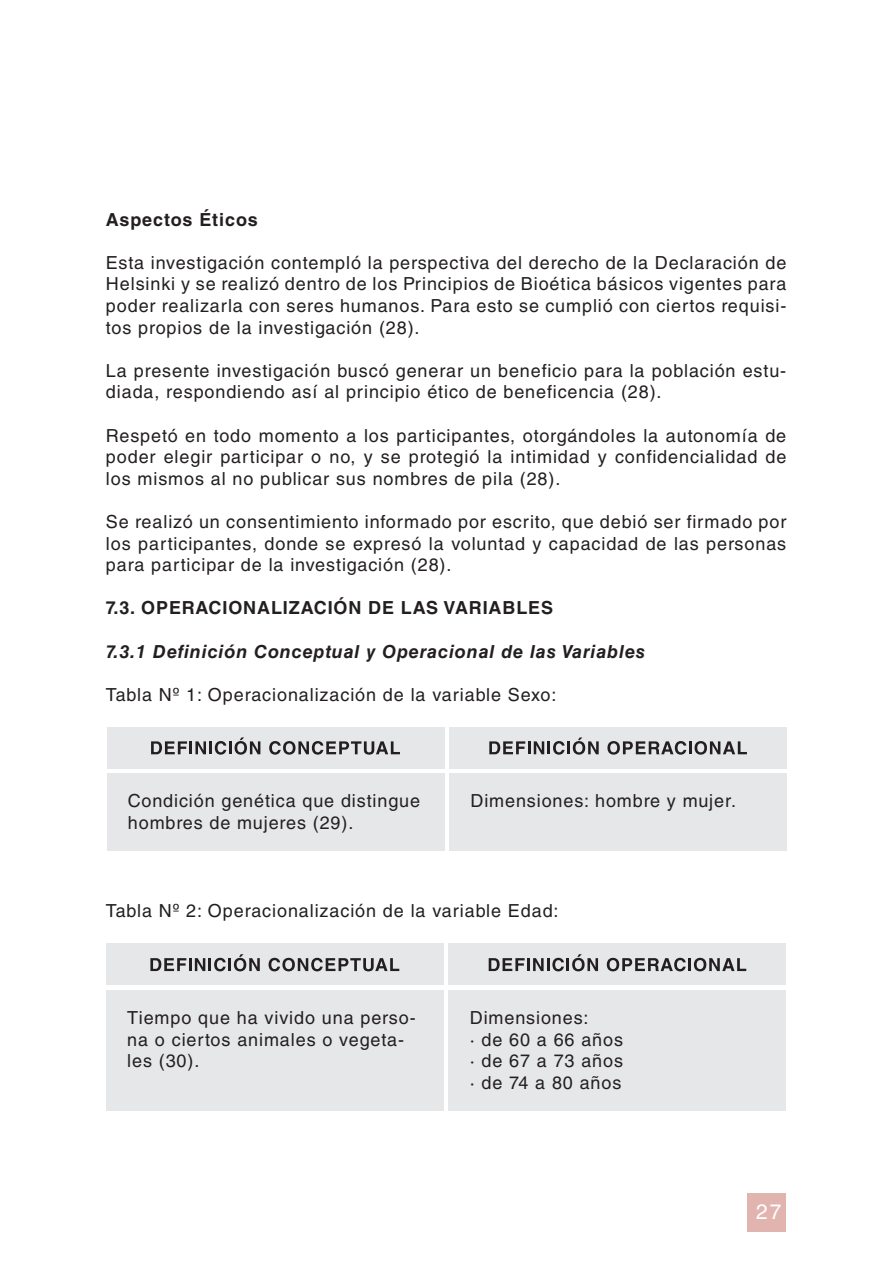
<style>
.page{position:relative;width:893px;height:1263px;background:#fff}
.page>*{position:absolute;margin:0;border:0;box-sizing:border-box;transform-origin:0 0}
.t1{font:21px "Helvetica LT Std";color:#fff}
.t2{font:18px/21.6px "Helvetica LT Std";letter-spacing:.05em;color:#231f20}
.t3{font:italic 700 18px "Helvetica LT Std";letter-spacing:.05em;color:#231f20}
.t4{font:700 18px "Helvetica LT Std";letter-spacing:.05em;color:#231f20}
</style>
<div class="page">
<div style="left:748px;top:1193px;width:38px;height:39px;background:#e2b4af"></div>
<div style="left:106px;top:944px;width:338px;height:41px;background:#e6e7e9"></div>
<div style="left:449px;top:944px;width:337px;height:41px;background:#e6e7e9"></div>
<div style="left:106px;top:990px;width:338px;height:121px;background:#e6e7e9"></div>
<div style="left:449px;top:990px;width:337px;height:121px;background:#e6e7e9"></div>
<svg style="left:150px;top:954px;width:110px;height:17px"></svg>
<svg style="left:269px;top:958px;width:130px;height:13px"></svg>
<svg style="left:489px;top:954px;width:109px;height:17px"></svg>
<svg style="left:607px;top:958px;width:139px;height:13px"></svg>
<div style="left:107px;top:727px;width:337px;height:41px;background:#e6e7e9"></div>
<div style="left:449px;top:727px;width:338px;height:41px;background:#e6e7e9"></div>
<div style="left:107px;top:773px;width:337px;height:77px;background:#e6e7e9"></div>
<div style="left:449px;top:773px;width:338px;height:77px;background:#e6e7e9"></div>
<svg style="left:151px;top:737px;width:109px;height:18px"></svg>
<svg style="left:269px;top:741px;width:131px;height:14px"></svg>
<svg style="left:489px;top:737px;width:110px;height:18px"></svg>
<svg style="left:607px;top:741px;width:140px;height:14px"></svg>
<p class="t4" style="left:106px;top:208px;width:153px">Aspectos Éticos</p>
<p class="t2" style="left:106px;top:252px;width:682px;text-align:justify">Esta investigación contempló la perspectiva del derecho de la Declaración de Helsinki y se realizó dentro de los Principios de Bioética básicos vigentes para poder realizarla con seres humanos. Para esto se cumplió con ciertos requisi&shy;tos propios de la investigación (28).</p>
<p class="t2" style="left:106px;top:360px;width:682px">La presente investigación buscó generar un beneficio para la población estu&shy;diada, respondiendo así al principio ético de beneficencia (28).</p>
<p class="t2" style="left:106px;top:424px;width:682px;text-align:justify">Respetó en todo momento a los participantes, otorgándoles la autonomía de poder elegir participar o no, y se protegió la intimidad y confidencialidad de los mismos al no publicar sus nombres de pila (28).</p>
<p class="t2" style="left:106px;top:511px;width:682px;text-align:justify">Se realizó un consentimiento informado por escrito, que debió ser firmado por los participantes, donde se expresó la voluntad y capacidad de las personas para participar de la investigación (28).</p>
<p class="t4" style="left:106px;top:597px;width:449px">7.3. OPERACIONALIZACIÓN DE LAS VARIABLES</p>
<p class="t3" style="left:106px;top:640px;width:540px">7.3.1 Definición Conceptual y Operacional de las Variables</p>
<p class="t2" style="left:106px;top:684px;width:452px">Tabla Nº 1: Operacionalización de la variable Sexo:</p>
<p class="t2" style="left:128px;top:790px;width:294px">Condición genética que distingue hombres de mujeres (29).</p>
<p class="t2" style="left:470px;top:790px;width:267px">Dimensiones: hombre y mujer.</p>
<p class="t2" style="left:106px;top:900px;width:454px">Tabla Nº 2: Operacionalización de la variable Edad:</p>
<p class="t2" style="left:127px;top:1007px;width:290px">Tiempo que ha vivido una perso&shy;na o ciertos animales o vegeta&shy;les (30).</p>
<p class="t2" style="left:470px;top:1007px;width:155px">Dimensiones:<br>· de 60 a 66 años · de 67 a 73 años · de 74 a 80 años</p>
<p class="t1" style="left:756px;top:1199px;width:27px">27</p>
</div>
